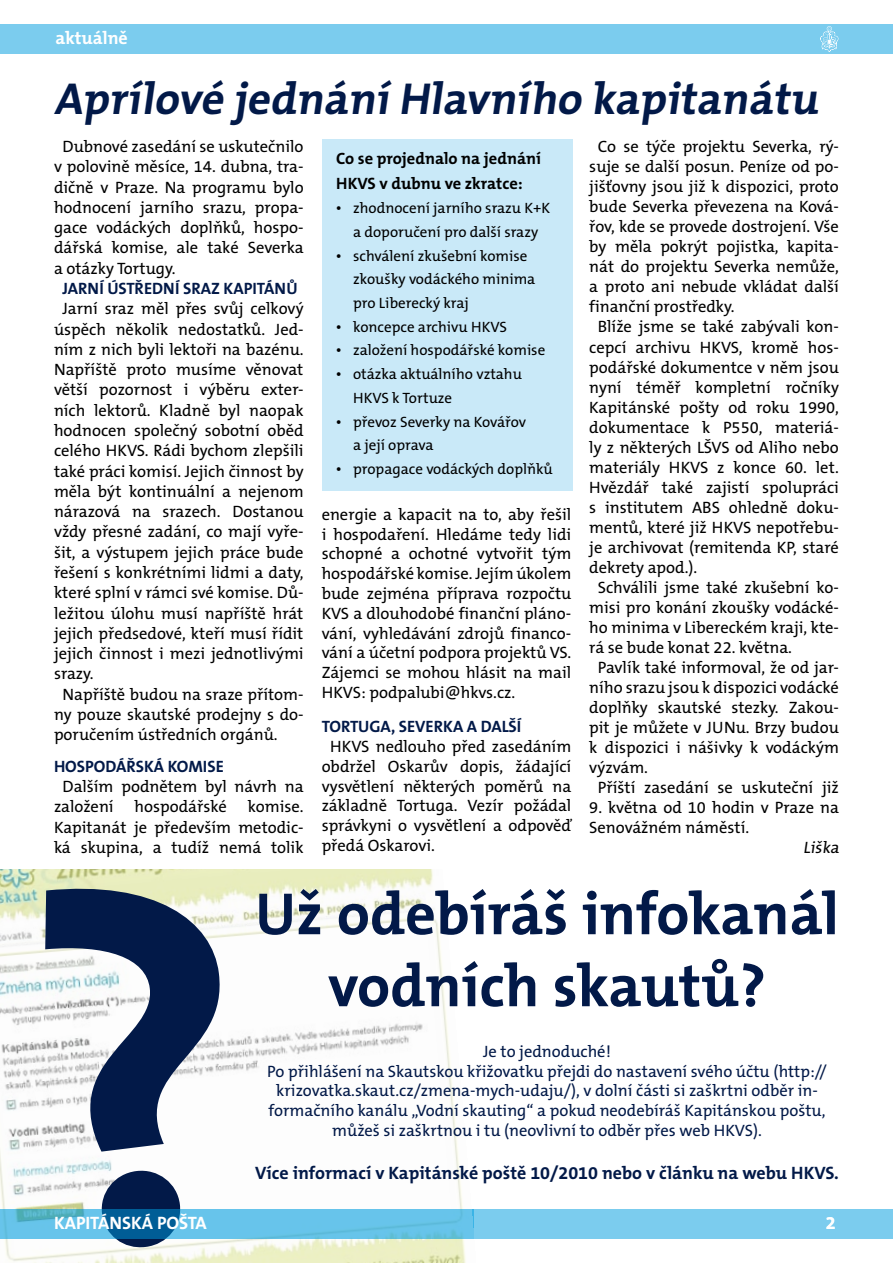
<style>
.page{position:relative;width:893px;height:1263px;background:#fff}
.page>*{position:absolute;margin:0;border:0;box-sizing:border-box;transform-origin:0 0}
.t1{font:700 60px/72px "The Mix CE B7";color:#021948;text-align:center}
.t2{font:700 45px "The Mix CE B7";color:#021948}
.t3{font:700 18px "The Mix CE B7";color:#021948}
.t4{font:700 18px "The Mix CE B7";color:#fff}
.t5{font:16.5px/19.8px "The Mix CE B5 Plain";color:#000;text-align:justify}
.t6{font:16.5px/19.8px "The Mix CE B5 Plain";color:#021948;text-align:center}
.t7{font:700 16.5px "The Mix CE B7";color:#021948}
.t8{font:700 16.5px/25.5px "The Mix CE B7";color:#000}
.t9{font:15px/23.7px "The Mix CE B5 Plain";color:#000}
.s1{font-family:"Times New Roman"}
</style>
<div class="page">
<div style="left:0;top:1209px;width:893px;height:30px;background:#7bccee"></div>
<div style="left:0;top:24px;width:893px;height:30px;background:#7bccee"></div>
<svg style="left:820px;top:26px;width:19px;height:26px"></svg>
<img style="left:0;top:869px;width:474px;height:394px">
<div style="left:322px;top:139px;width:250px;height:351px;background:#c9e9f8"></div>
<svg style="left:0;top:1209px;width:473px;height:30px;background:#65c2e6"></svg>
<svg style="left:37px;top:871px;width:214px;height:383px"></svg>
<p class="t4" style="left:55px;top:28px;width:74px">aktuálně</p>
<h2 class="t2" style="left:54px;top:73px;width:773px">Aprílové jednáníHlavního kapitanátu</h2>
<p class="t8" style="left:336px;top:146px;width:206px">Co se projednalo na jednání<br>HKVS v dubnu ve zkratce:</p>
<p class="t9" style="left:336px;top:197px;width:216px;text-align:center"><span class="s1">•</span> zhodnocení jarního srazu K+K a doporučení pro další srazy</p>
<p class="t9" style="left:353px;top:244px;width:184px;text-indent:-17px"><span class="s1">•</span> schválení zkušební komise zkoušky vodáckého minima pro Liberecký kraj</p>
<p class="t9" style="left:336px;top:316px;width:172px"><span class="s1">•</span> koncepce archivu HKVS</p>
<p class="t9" style="left:336px;top:339px;width:211px"><span class="s1">•</span> založení hospodářské komise</p>
<p class="t9" style="left:353px;top:363px;width:170px;text-indent:-17px"><span class="s1">•</span> otázka aktuálního vztahu<br>HKVS k Tortuze</p>
<p class="t9" style="left:353px;top:411px;width:174px;text-indent:-17px"><span class="s1">•</span> převoz Severky na Kovářov a její oprava</p>
<p class="t9" style="left:336px;top:458px;width:218px"><span class="s1">•</span> propagace vodáckých doplňků</p>
<p class="t5" style="left:54px;top:137px;width:251px;line-height:20.2px;text-indent:8px">Dubnové zasedání se uskutečnilo v polovině měsíce, 14. dubna, tra&shy;dičně v Praze. Na programu bylo hodnocení jarního srazu, propa&shy;gace vodáckých doplňků, hospo&shy;dářská komise, ale také Severka a otázky Tortugy.</p>
<p class="t7" style="left:63px;top:279px;width:237px">JARNÍ ÚSTŘEDNÍ SRAZ KAPITán ů</p>
<p class="t5" style="left:63px;top:300px;width:243px">Jarní sraz měl přes svůj celkový</p>
<p class="t5" style="left:54px;top:320px;width:251px">úspěch několik nedostatků. Jed-</p>
<p class="t5" style="left:54px;top:340px;width:251px">ním z nich byli lektoři na bazénu.</p>
<p class="t5" style="left:54px;top:361px;width:251px">Napříště proto musíme věnovat</p>
<p class="t5" style="left:54px;top:381px;width:251px">větší pozornost i výběru exter-</p>
<p class="t5" style="left:54px;top:401px;width:251px">ních lektorů. Kladně byl naopak</p>
<p class="t5" style="left:54px;top:421px;width:251px">hodnocen společný sobotní oběd</p>
<p class="t5" style="left:54px;top:442px;width:251px">celého HKVS. Rádi bychom zlepšili</p>
<p class="t5" style="left:54px;top:462px;width:251px">také práci komisí. Jejich činnost by</p>
<p class="t5" style="left:54px;top:482px;width:251px">měla být kontinuální a nejenom</p>
<p class="t5" style="left:54px;top:503px;width:251px">nárazová na srazech. Dostanou</p>
<p class="t5" style="left:54px;top:523px;width:251px">vždy přesné zadání, co mají vyře-</p>
<p class="t5" style="left:54px;top:543px;width:251px">šit, a výstupem jejich práce bude</p>
<p class="t5" style="left:54px;top:563px;width:251px">řešení s konkrétními lidmi a daty,</p>
<p class="t5" style="left:54px;top:584px;width:251px">které splní v rámci své komise. Dů-</p>
<p class="t5" style="left:54px;top:604px;width:251px">ležitou úlohu musí napříště hrát</p>
<p class="t5" style="left:54px;top:624px;width:251px">jejich předsedové, kteří musí řídit</p>
<p class="t5" style="left:54px;top:644px;width:251px">jejich činnost i mezi jednotlivými</p>
<p class="t5" style="left:54px;top:665px;width:41px">srazy.</p>
<p class="t5" style="left:63px;top:685px;width:243px">Napříště budou na sraze přítom-</p>
<p class="t5" style="left:54px;top:705px;width:251px">ny pouze skautské prodejny s do-</p>
<p class="t5" style="left:54px;top:726px;width:225px">poručením ústředních orgánů.</p>
<p class="t7" style="left:54px;top:757px;width:171px">HOSPODÁŘSKÁ KOMISE</p>
<p class="t5" style="left:54px;top:777px;width:251px;line-height:20.2px;text-indent:8px">Dalším podnětem byl návrh na založení</p>
<p class="t5" style="left:598px;top:138px;width:243px">Co se týče projektu Severka, rý-</p>
<p class="t5" style="left:589px;top:158px;width:251px">suje se další posun. Peníze od po-</p>
<p class="t5" style="left:589px;top:178px;width:251px">jišťovny jsou již k dispozici, proto</p>
<p class="t5" style="left:589px;top:198px;width:251px">bude Severka převezena na Ková-</p>
<p class="t5" style="left:589px;top:218px;width:251px">řov, kde se provede dostrojení. Vše</p>
<p class="t5" style="left:589px;top:238px;width:251px">by měla pokrýt pojistka, kapita-</p>
<p class="t5" style="left:589px;top:258px;width:251px">nát do projektu Severka nemůže,</p>
<p class="t5" style="left:589px;top:278px;width:251px">a proto ani nebude vkládat další</p>
<p class="t5" style="left:589px;top:298px;width:147px">finanční prostředky.</p>
<p class="t5" style="left:598px;top:318px;width:243px">Blíže jsme se také zabývali kon-</p>
<p class="t5" style="left:589px;top:338px;width:251px">cepcí archivu HKVS, kromě hos-</p>
<p class="t5" style="left:589px;top:358px;width:251px">podářské dokumentce v něm jsou</p>
<p class="t5" style="left:589px;top:378px;width:251px">nyní téměř kompletní ročníky</p>
<p class="t5" style="left:589px;top:398px;width:251px">Kapitánské pošty od roku 1990,</p>
<p class="t5" style="left:589px;top:418px;width:251px">dokumentace k P550, materiá-</p>
<p class="t5" style="left:589px;top:438px;width:251px">ly z některých LŠVS od Aliho nebo</p>
<p class="t5" style="left:589px;top:458px;width:251px">materiály HKVS z konce 60. let.</p>
<p class="t5" style="left:589px;top:478px;width:251px">Hvězdář také zajistí spolupráci</p>
<p class="t5" style="left:589px;top:498px;width:251px">s institutem ABS ohledně doku-</p>
<p class="t5" style="left:589px;top:518px;width:251px">mentů, které již HKVS nepotřebu-</p>
<p class="t5" style="left:589px;top:538px;width:251px">je archivovat (remitenda KP, staré</p>
<p class="t5" style="left:589px;top:558px;width:109px">dekrety apod.).</p>
<p class="t5" style="left:598px;top:578px;width:243px">Schválili jsme také zkušební ko-</p>
<p class="t5" style="left:589px;top:598px;width:251px">misi pro konání zkoušky vodácké-</p>
<p class="t5" style="left:589px;top:618px;width:251px">ho minima v Libereckém kraji, kte-</p>
<p class="t5" style="left:589px;top:638px;width:204px">rá se bude konat 22. května.</p>
<p class="t5" style="left:598px;top:658px;width:243px">Pavlík také informoval, že od jar-</p>
<p class="t5" style="left:589px;top:678px;width:251px">ního srazu jsou k dispozici vodácké</p>
<p class="t5" style="left:589px;top:698px;width:251px">doplňky skautské stezky. Zakou-</p>
<p class="t5" style="left:589px;top:718px;width:251px">pit je můžete v JUNu. Brzy budou</p>
<p class="t5" style="left:589px;top:738px;width:251px">k dispozici i nášivky k vodáckým</p>
<p class="t5" style="left:589px;top:758px;width:60px">výzvám.</p>
<p class="t5" style="left:598px;top:778px;width:243px">Příští zasedání se uskuteční již</p>
<p class="t5" style="left:589px;top:798px;width:251px">9. května od 10 hodin v Praze na</p>
<p class="t5" style="left:589px;top:818px;width:161px">Senovážném náměstí.</p>
<p class="t5" style="left:803px;top:838px;width:40px">Liška</p>
<p class="t5" style="left:322px;top:505px;width:251px">energie a kapacit na to, aby řešil i hospodaření. Hledáme tedy lidi schopné a ochotné vytvořit tým hospodářské komise. Jejím úkolem bude zejména příprava rozpočtu KVS a dlouhodobé finanční pláno&shy;vání, vyhledávání zdrojů financo&shy;vání a účetní podpora projektů VS.<br>Zájemci se mohou hlásit na mail HKVS: podpalubi@hkvs.cz.</p>
<p class="t7" style="left:322px;top:717px;width:201px">TORTUGA, SEVERKA a DALŠÍ</p>
<p class="t5" style="left:322px;top:737px;width:251px;text-indent:8px">HKVS nedlouho před zasedáním obdržel Oskarův dopis, žádající vysvětlení některých poměrů na základně Tortuga. Vezír požádal správkyni o vysvětlení a odpověď předá Oskarovi.</p>
<p class="t5" style="left:134px;top:798px;width:94px">hospodářské</p>
<p class="t5" style="left:54px;top:797px;width:251px;line-height:20.2px;text-indent:194px">komise.<br>Kapitanát je především metodic&shy;ká skupina, a tudíž nemá tolik</p>
<h1 class="t1" style="left:255px;top:881px;width:585px">Už odebíráš infokanál vodních skautů?</h1>
<p class="t6" style="left:267px;top:1042px;width:561px">Je to jednoduché!<br>Po přihlášení na Skautskou křižovatku přejdi do nastavení svého účtu (http:// krizovatka.skaut.cz/zmena-mych-udaju/), v dolní části si zaškrtni odběr in&shy;formačního kanálu „Vodní skauting“ a pokud neodebíráš Kapitánskou poštu, můžeš si zaškrtnou i tu (neovlivní to odběr přes web HKVS).</p>
<p class="t3" style="left:255px;top:1163px;width:585px">Více informací v Kapitánské poště 10/2010 nebo v článku na webu HKVS.</p>
<p class="t4" style="left:54px;top:1213px;width:154px">KAPITÁNSKÁ POŠTA</p>
<p class="t4" style="left:826px;top:1213px;width:11px">2</p>
</div>
